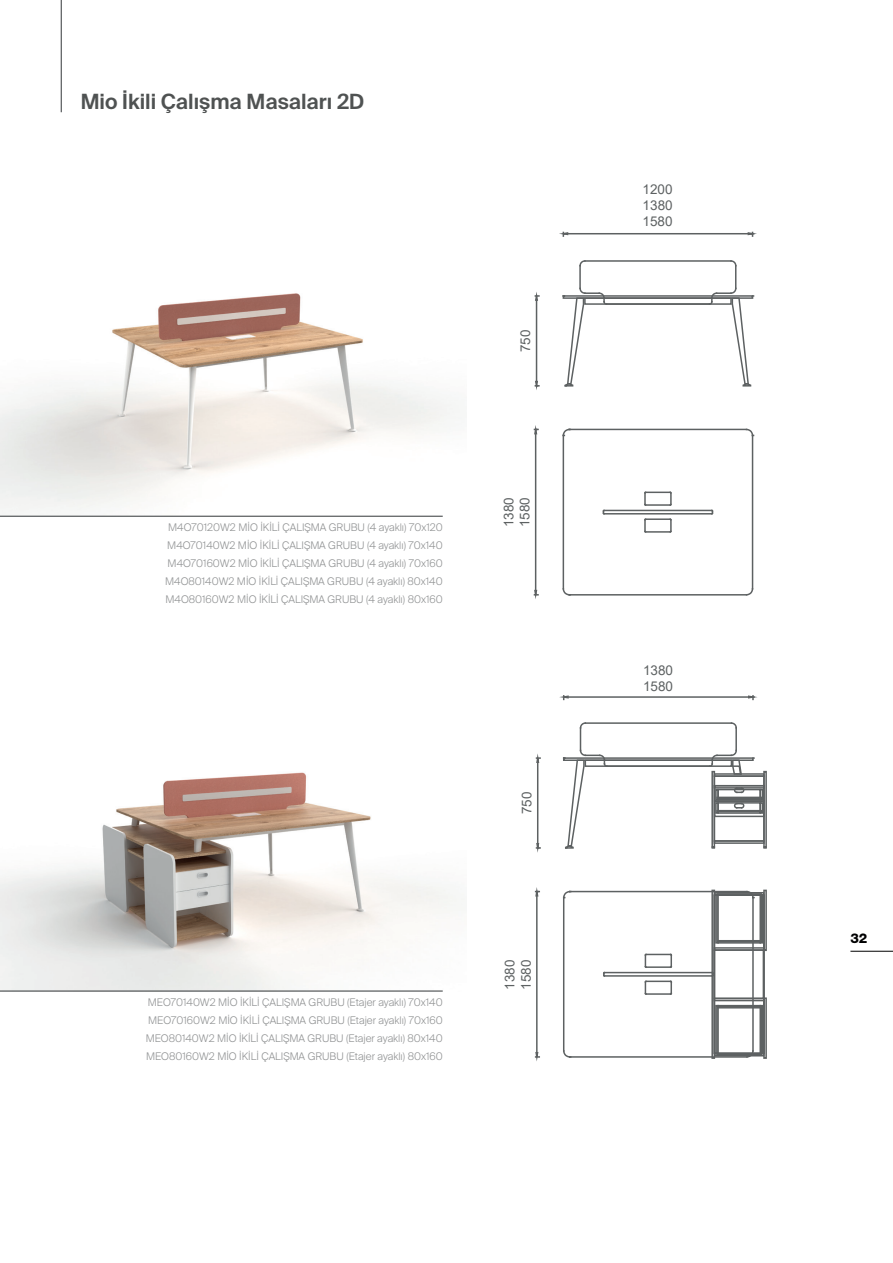
<style>
.page{position:relative;width:893px;height:1263px;background:#fff}
.page>*{position:absolute;margin:0;border:0;box-sizing:border-box;transform-origin:0 0}
.t1{font:600 21px "Suisse Intl";color:#4f5252}
.t2{font:13.5px/16px "Arial";color:#5d6162}
.t3{font:800 13.5px "Helvetica Neue LT Pro";color:#000001}
.t4{font:300 10.5px/18px "Suisse Intl";color:#909293;text-align:justify}
</style>
<div class="page">
<img style="left:0;top:293px;width:461px;height:223px">
<img style="left:0;top:772px;width:464px;height:219px">
<hr style="left:850px;top:951px;width:43px;height:1px;background:#000001">
<hr style="left:61px;top:0;width:1px;height:112px;background:#333739">
<hr style="left:0;top:516px;width:443px;height:1px;background:#333739">
<hr style="left:0;top:991px;width:443px;height:1px;background:#333739">
<hr style="left:537px;top:762px;width:1px;height:82px;background:#5d6162">
<svg style="left:535px;top:753px;width:5px;height:11px"></svg>
<svg style="left:535px;top:842px;width:5px;height:11px"></svg>
<hr style="left:570px;top:1056px;width:177px;height:2px;background:#5d6162">
<svg style="left:745px;top:1056px;width:9px;height:2px"></svg>
<hr style="left:752px;top:897px;width:2px;height:154px;background:#5d6162">
<hr style="left:570px;top:891px;width:177px;height:1px;background:#5d6162">
<hr style="left:563px;top:897px;width:1px;height:154px;background:#5d6162">
<hr style="left:604px;top:972px;width:108px;height:1px;background:#5d6162">
<hr style="left:604px;top:975px;width:108px;height:2px;background:#5d6162">
<div style="left:563px;top:757px;width:191px;height:4px;border:2px solid #5d6162"></div>
<div style="left:585px;top:759px;width:147px;height:8px;border:2px solid #5d6162"></div>
<hr style="left:646px;top:980px;width:25px;height:2px;background:#5d6162">
<svg style="left:669px;top:980px;width:4px;height:15px"></svg>
<hr style="left:646px;top:993px;width:25px;height:2px;background:#5d6162">
<svg style="left:644px;top:980px;width:4px;height:15px"></svg>
<svg style="left:644px;top:953px;width:29px;height:15px"></svg>
<hr style="left:536px;top:896px;width:2px;height:157px;background:#5d6162">
<svg style="left:534px;top:1051px;width:5px;height:10px"></svg>
<svg style="left:563px;top:1049px;width:7px;height:9px"></svg>
<svg style="left:563px;top:890px;width:8px;height:9px"></svg>
<svg style="left:534px;top:887px;width:5px;height:10px"></svg>
<hr style="left:568px;top:696px;width:181px;height:2px;background:#5d6162">
<svg style="left:559px;top:695px;width:11px;height:4px"></svg>
<svg style="left:747px;top:695px;width:10px;height:4px"></svg>
<svg style="left:731px;top:722px;width:6px;height:6px"></svg>
<hr style="left:735px;top:728px;width:2px;height:22px;background:#5d6162">
<hr style="left:607px;top:765px;width:103px;height:2px;background:#5d6162">
<svg style="left:564px;top:722px;width:45px;height:127px"></svg>
<hr style="left:585px;top:722px;width:146px;height:2px;background:#5d6162">
<svg style="left:708px;top:749px;width:35px;height:24px"></svg>
<div style="left:711px;top:771px;width:4px;height:77px;border:2px solid #5d6162"></div>
<div style="left:714px;top:773px;width:51px;height:4px;border:2px solid #5d6162"></div>
<div style="left:763px;top:771px;width:4px;height:77px;border:2px solid #5d6162"></div>
<div style="left:714px;top:785px;width:51px;height:4px;border:2px solid #5d6162"></div>
<div style="left:714px;top:840px;width:51px;height:4px;border:2px solid #5d6162"></div>
<svg style="left:733px;top:788px;width:12px;height:6px"></svg>
<svg style="left:733px;top:805px;width:12px;height:4px"></svg>
<div style="left:714px;top:775px;width:51px;height:67px;border:2px solid #5d6162"></div>
<div style="left:717px;top:789px;width:44px;height:11px;border:2px solid #5d6162"></div>
<div style="left:716px;top:797px;width:46px;height:2px;border:2px solid #5d6162"></div>
<div style="left:717px;top:802px;width:44px;height:12px;border:2px solid #5d6162"></div>
<div style="left:716px;top:810px;width:46px;height:2px;border:2px solid #5d6162"></div>
<div style="left:714px;top:785px;width:50px;height:17px;border:2px solid #5d6162"></div>
<div style="left:714px;top:800px;width:50px;height:17px;border:2px solid #5d6162"></div>
<svg style="left:763px;top:846px;width:4px;height:3px"></svg>
<svg style="left:711px;top:846px;width:4px;height:3px"></svg>
<div style="left:711px;top:890px;width:4px;height:169px;border:2px solid #5d6162"></div>
<div style="left:763px;top:890px;width:4px;height:61px;border:2px solid #5d6162"></div>
<div style="left:714px;top:1053px;width:50px;height:3px;border:2px solid #5d6162"></div>
<div style="left:714px;top:894px;width:51px;height:160px;border:2px solid #5d6162"></div>
<div style="left:714px;top:892px;width:50px;height:4px;border:2px solid #5d6162"></div>
<div style="left:763px;top:997px;width:4px;height:62px;border:2px solid #5d6162"></div>
<div style="left:714px;top:998px;width:51px;height:3px;border:2px solid #5d6162"></div>
<div style="left:714px;top:947px;width:51px;height:4px;border:2px solid #5d6162"></div>
<div style="left:715px;top:1005px;width:4px;height:49px;border:2px solid #5d6162"></div>
<div style="left:759px;top:1005px;width:4px;height:49px;border:2px solid #5d6162"></div>
<div style="left:717px;top:1005px;width:44px;height:3px;border:2px solid #5d6162"></div>
<div style="left:716px;top:1006px;width:46px;height:49px;border:2px solid #5d6162"></div>
<div style="left:715px;top:894px;width:4px;height:50px;border:2px solid #5d6162"></div>
<div style="left:759px;top:894px;width:4px;height:50px;border:2px solid #5d6162"></div>
<div style="left:717px;top:940px;width:44px;height:4px;border:2px solid #5d6162"></div>
<div style="left:716px;top:893px;width:46px;height:49px;border:2px solid #5d6162"></div>
<div style="left:714px;top:949px;width:50px;height:50px;border:2px solid #5d6162"></div>
<hr style="left:536px;top:300px;width:1px;height:82px;background:#5d6162">
<svg style="left:534px;top:292px;width:5px;height:10px"></svg>
<svg style="left:534px;top:380px;width:5px;height:10px"></svg>
<hr style="left:569px;top:594px;width:177px;height:1px;background:#5d6162">
<svg style="left:745px;top:587px;width:9px;height:9px"></svg>
<hr style="left:752px;top:435px;width:1px;height:154px;background:#5d6162">
<hr style="left:569px;top:429px;width:177px;height:1px;background:#5d6162">
<hr style="left:563px;top:435px;width:1px;height:154px;background:#5d6162">
<hr style="left:604px;top:510px;width:108px;height:1px;background:#5d6162">
<svg style="left:602px;top:509px;width:4px;height:6px"></svg>
<hr style="left:604px;top:513px;width:108px;height:1px;background:#5d6162">
<svg style="left:710px;top:509px;width:4px;height:6px"></svg>
<div style="left:563px;top:295px;width:190px;height:4px;border:2px solid #5d6162"></div>
<div style="left:584px;top:297px;width:148px;height:8px;border:2px solid #5d6162"></div>
<hr style="left:535px;top:434px;width:1px;height:157px;background:#5d6162">
<svg style="left:533px;top:589px;width:5px;height:10px"></svg>
<svg style="left:562px;top:587px;width:9px;height:9px"></svg>
<svg style="left:533px;top:425px;width:5px;height:10px"></svg>
<hr style="left:567px;top:233px;width:181px;height:1px;background:#5d6162">
<svg style="left:559px;top:231px;width:10px;height:5px"></svg>
<svg style="left:747px;top:231px;width:10px;height:5px"></svg>
<svg style="left:708px;top:260px;width:45px;height:127px"></svg>
<hr style="left:606px;top:303px;width:103px;height:2px;background:#5d6162">
<svg style="left:563px;top:288px;width:45px;height:99px"></svg>
<hr style="left:579px;top:266px;width:2px;height:22px;background:#5d6162">
<svg style="left:579px;top:260px;width:6px;height:7px"></svg>
<hr style="left:585px;top:260px;width:146px;height:2px;background:#5d6162">
<hr style="left:646px;top:518px;width:24px;height:2px;background:#5d6162">
<svg style="left:668px;top:518px;width:4px;height:15px"></svg>
<hr style="left:646px;top:531px;width:24px;height:2px;background:#5d6162">
<svg style="left:644px;top:518px;width:3px;height:15px"></svg>
<svg style="left:644px;top:491px;width:28px;height:15px"></svg>
<svg style="left:562px;top:428px;width:9px;height:9px"></svg>
<svg style="left:745px;top:428px;width:9px;height:9px"></svg>
<h1 class="t1" style="left:81px;top:90px;width:285px">Mio İkili Çalışma Masaları 2D</h1>
<p class="t4" style="left:165px;top:519px;width:279px">M4O70120W2 MİO İKİLİ ÇALIŞMA GRUBU (4 ayaklı) 70x120<br>M4O70140W2 MİO İKİLİ ÇALIŞMA GRUBU (4 ayaklı) 70x140<br>M4O70160W2 MİO İKİLİ ÇALIŞMA GRUBU (4 ayaklı) 70x160<br>M4O80140W2 MİO İKİLİ ÇALIŞMA GRUBU (4 ayaklı) 80x140<br>M4O80160W2 MİO İKİLİ ÇALIŞMA GRUBU (4 ayaklı) 80x160</p>
<p class="t2" style="left:517px;top:352px;width:24px;rotate:-90deg">750</p>
<p class="t2" style="left:501px;top:527px;width:32px;rotate:-90deg">1380<br>1580</p>
<p class="t4" style="left:146px;top:993px;width:299px">MEO70140W2 MİO İKİLİ ÇALIŞMA GRUBU (Etajer ayaklı) 70x140<br>MEO70160W2 MİO İKİLİ ÇALIŞMA GRUBU (Etajer ayaklı) 70x160<br>MEO80140W2 MİO İKİLİ ÇALIŞMA GRUBU (Etajer ayaklı) 80x140<br>MEO80160W2 MİO İKİLİ ÇALIŞMA GRUBU (Etajer ayaklı) 80x160</p>
<p class="t2" style="left:519px;top:814px;width:24px;rotate:-90deg">750</p>
<p class="t2" style="left:502px;top:989px;width:32px;rotate:-90deg">1380<br>1580</p>
<p class="t2" style="left:643px;top:181px;width:32px;text-align:justify">1200<br>1380<br>1580</p>
<p class="t2" style="left:643px;top:662px;width:32px">1380<br>1580</p>
<p class="t3" style="left:850px;top:930px;width:19px">32</p>
</div>
